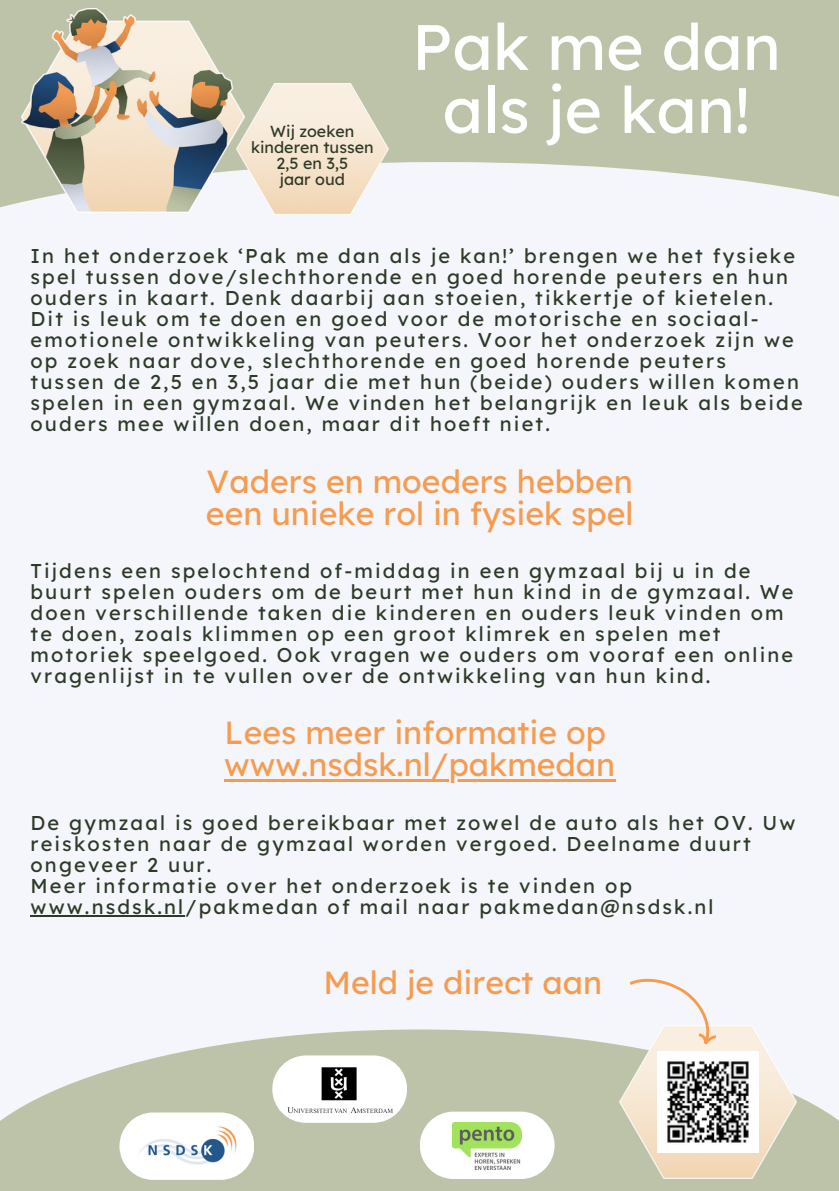
<style>
.page{position:relative;width:839px;height:1191px;background:#fff}
.page>*{position:absolute;margin:0;border:0;box-sizing:border-box;transform-origin:0 0}
.t1{font:64px "Lexend Deca";color:#fff}
.t2{font:32px "Lexend Deca";color:#f59c51}
.t3{font:20px/21px "Lexend Deca";letter-spacing:.105em;color:#2d3a27}
.t4{font:16px/16px "Lexend Deca";color:#2d3a27;text-align:center}
</style>
<div class="page">
<div style="left:0;top:0;width:838px;height:1191px;background:#f4f6fc"></div>
<div style="left:0;top:0;width:838px;height:209px;background:#bdc3a8"></div>
<svg style="left:0;top:162px;width:838px;height:47px;fill:#f4f6fc"></svg>
<img style="left:22px;top:8px;width:214px;height:204px">
<img style="left:236px;top:84px;width:152px;height:130px">
<hr style="left:31px;top:915px;width:154px;height:2px;background:#2d3a27">
<svg style="left:0;top:1030px;width:838px;height:161px;fill:#bdc3a8"></svg>
<div style="left:119px;top:1113px;width:135px;height:67px;background:#fff;border-radius:34px"></div>
<img style="left:139px;top:1126px;width:98px;height:39px">
<div style="left:420px;top:1112px;width:134px;height:67px;background:#fff;border-radius:34px"></div>
<img style="left:452px;top:1123px;width:69px;height:46px">
<div style="left:272px;top:1055px;width:135px;height:68px;background:#fff;border-radius:34px"></div>
<img style="left:286px;top:1055px;width:115px;height:68px">
<img style="left:619px;top:1026px;width:177px;height:152px">
<img style="left:658px;top:1052px;width:100px;height:100px">
<svg style="left:619px;top:978px;width:110px;height:69px"></svg>
<hr style="left:224px;top:779px;width:225px;height:3px;background:#f59c51">
<hr style="left:449px;top:779px;width:166px;height:3px;background:#f59c51">
<p class="t4" style="left:251px;top:123px;width:124px">Wij zoeken kinderen tussen<br>2,5 en 3,5</p>
<p class="t4" style="left:280px;top:171px;width:67px">jaar oud</p>
<p class="t1" style="left:412px;top:6px;width:370px">Pak me dan</p>
<p class="t1" style="left:442px;top:69px;width:309px">als je kan!</p>
<p class="t3" style="left:31px;top:245px;width:773px">In het onderzoek ‘Pak me dan als je kan!’ brengen we het fysieke spel tussen dove/slechthorende en goed horende peuters en hun ouders in kaart. Denk daarbij aan stoeien, tikkertje of kietelen.<br>Dit is leuk om te doen en goed voor de motorische en sociaal&shy;emotionele ontwikkeling van peuters. Voor het onderzoek zijn we op zoek naar dove, slechthorende en goed horende peuters tussen de 2,5 en 3,5 jaar die met hun (beide) ouders willen komen spelen in een gymzaal. We vinden het belangrijk en leuk als beide ouders mee willen doen, maar dit hoeft niet.</p>
<p class="t2" style="left:206px;top:461px;width:428px">Vaders en moeders hebben</p>
<p class="t2" style="left:206px;top:493px;width:429px">een unieke rol in fysiek spel</p>
<p class="t3" style="left:31px;top:560px;width:764px">Tijdens een spelochtend of-middag in een gymzaal bij u in de buurt spelen ouders om de beurt met hun kind in de gymzaal. We doen verschillende taken die kinderen en ouders leuk vinden om te doen, zoals klimmen op een groot klimrek en spelen met motoriek speelgoed. Ook vragen we ouders om vooraf een online vragenlijst in te vullen over de ontwikkeling van hun kind.</p>
<p class="t2" style="left:224px;top:712px;width:383px">Lees meer informatie op</p>
<p class="t2" style="left:224px;top:744px;width:392px">www.nsdsk.nl/pakmedan</p>
<p class="t3" style="left:31px;top:812px;width:766px">De gymzaal is goed bereikbaar met zowel de auto als het OV. Uw reiskosten naar de gymzaal worden vergoed. Deelname duurt ongeveer 2 uur.</p>
<p class="t3" style="left:31px;top:875px;width:684px">Meer informatie over het onderzoek is te vinden op www.nsdsk.nl/pakmedan of mail naar pakmedan@nsdsk.nl</p>
<p class="t2" style="left:323px;top:962px;width:280px">Meld je direct aan</p>
</div>
